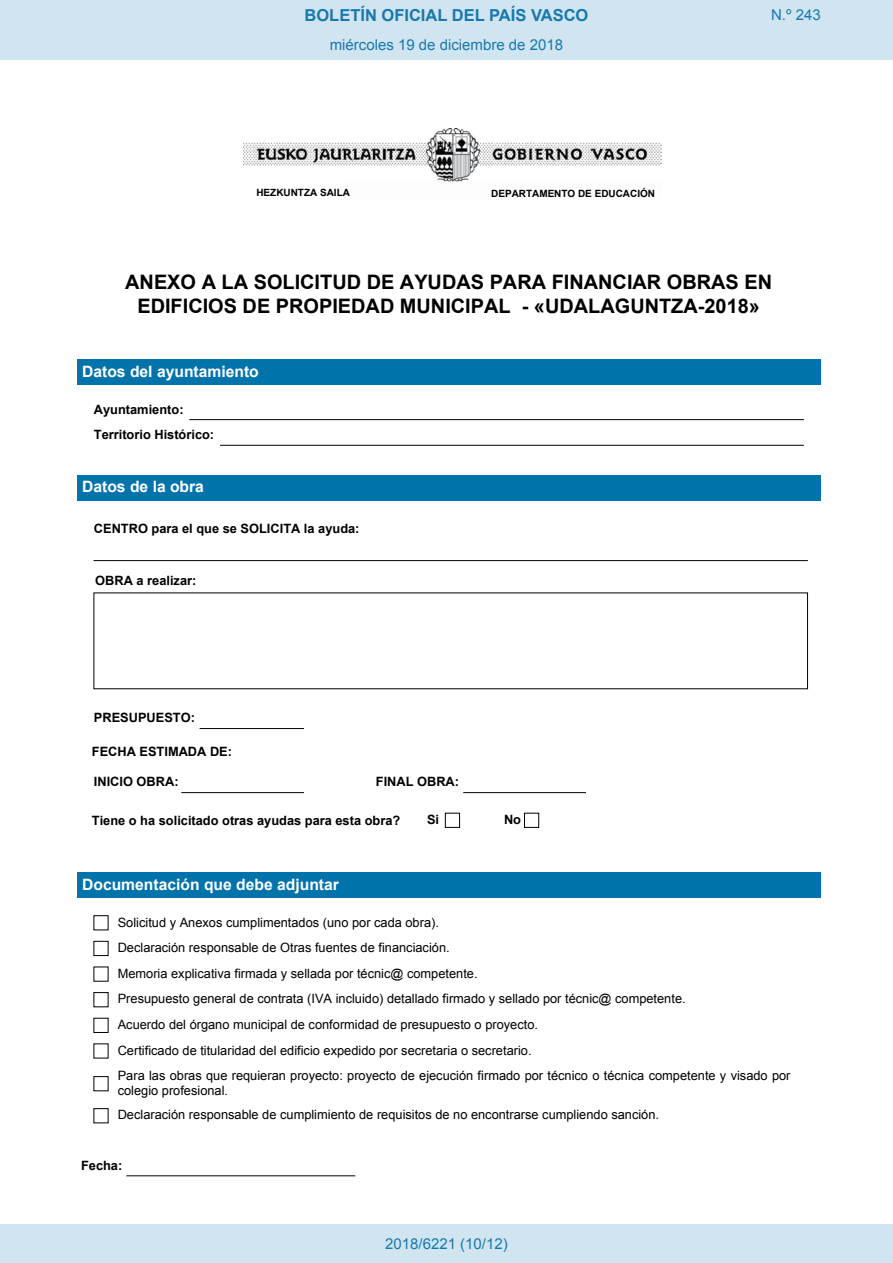
<style>
.page{position:relative;width:893px;height:1263px;background:#fff}
.page>*{position:absolute;margin:0;border:0;box-sizing:border-box;transform-origin:0 0}
.t1{font:700 19.95px/23.9px "Arial";color:#000;text-align:center}
.t2{font:700 16.5px "Arial";color:#1879ad}
.t3{font:700 15.6px "Arial";color:#fff}
.Paginacion_Centro{font:15px "Arial";color:#1879ad}
.t4{font:12.75px/25.5px "Arial";color:#000}
.t5{font:700 12.75px "Arial";color:#000}
.t6{font:700 9.9px "Arial";color:#000}
</style>
<div class="page">
<img style="left:244px;top:129px;width:418px;height:53px">
<hr style="left:189px;top:419px;width:615px;height:1px;background:#000">
<div style="left:77px;top:475px;width:743px;height:26px;background:#0073aa"></div>
<hr style="left:200px;top:728px;width:104px;height:1px;background:#000">
<div style="left:445px;top:813px;width:15px;height:15px;border:1px solid #000"></div>
<div style="left:94px;top:915px;width:14px;height:15px;border:1px solid #000"></div>
<hr style="left:181px;top:792px;width:123px;height:1px;background:#000">
<div style="left:77px;top:360px;width:743px;height:25px;background:#0073aa"></div>
<hr style="left:220px;top:445px;width:584px;height:1px;background:#000">
<hr style="left:94px;top:560px;width:714px;height:1px;background:#000">
<div style="left:524px;top:813px;width:15px;height:15px;border:1px solid #000"></div>
<div style="left:77px;top:872px;width:743px;height:26px;background:#0073aa"></div>
<div style="left:94px;top:941px;width:14px;height:15px;border:1px solid #000"></div>
<div style="left:94px;top:992px;width:14px;height:15px;border:1px solid #000"></div>
<div style="left:94px;top:1018px;width:14px;height:15px;border:1px solid #000"></div>
<div style="left:94px;top:1076px;width:14px;height:15px;border:1px solid #000"></div>
<div style="left:94px;top:1108px;width:14px;height:15px;border:1px solid #000"></div>
<hr style="left:463px;top:792px;width:123px;height:1px;background:#000">
<hr style="left:126px;top:1175px;width:229px;height:1px;background:#000">
<div style="left:0;top:0;width:893px;height:60px;background:#d0e5f0"></div>
<div style="left:0;top:1225px;width:893px;height:38px;background:#d0e5f0"></div>
<p class="t2" style="left:305px;top:4px;width:285px">BOLETÍN OFICIAL DEL PAÍS VASCO</p>
<p class="Paginacion_Centro" style="left:771px;top:5px;width:51px">N.º 243</p>
<p class="Paginacion_Centro" style="left:330px;top:35px;width:235px">miércoles 19 de diciembre de 2018</p>
<p class="t6" style="left:256px;top:186px;width:95px">HEZKUNTZA SAILA</p>
<p class="t6" style="left:491px;top:187px;width:165px">DEPARTAMENTO DE EDUCACIÓN</p>
<p class="t1" style="left:125px;top:271px;width:648px">ANEXO A LA SOLICITUD DE AYUDAS PARA FINANCIAR OBRAS EN<br>EDIFICIOS DE PROPIEDAD MUNICIPAL - «UDALAGUNTZA-2018»</p>
<p class="t3" style="left:82px;top:361px;width:178px">Datos del ayuntamiento</p>
<p class="t5" style="left:94px;top:401px;width:91px">Ayuntamiento:</p>
<p class="t5" style="left:94px;top:426px;width:122px">Territorio Histórico:</p>
<p class="t3" style="left:82px;top:476px;width:123px">Datos de la obra</p>
<p class="t5" style="left:94px;top:520px;width:267px">CENTRO para el que se SOLICITA la ayuda:</p>
<p class="t5" style="left:95px;top:571px;width:103px">OBRA a realizar:</p>
<p class="t5" style="left:94px;top:709px;width:103px">PRESUPUESTO:</p>
<p class="t5" style="left:92px;top:743px;width:142px">FECHA ESTIMADA DE:</p>
<p class="t5" style="left:94px;top:773px;width:86px">INICIO OBRA:</p>
<p class="t5" style="left:376px;top:773px;width:85px">FINAL OBRA:</p>
<p class="t5" style="left:427px;top:811px;width:14px">Si</p>
<p class="t5" style="left:92px;top:811px;width:310px">Tiene o ha solicitado otras ayudas para esta obra?</p>
<p class="t5" style="left:504px;top:811px;width:19px">No</p>
<p class="t3" style="left:82px;top:874px;width:258px">Documentación que debe adjuntar</p>
<p class="t4" style="left:118px;top:909px;width:323px">Solicitud y Anexos cumplimentados (uno por cada obra).</p>
<p class="t4" style="left:118px;top:935px;width:674px">Declaración responsable de Otras fuentes de financiación.<br>Memoria explicativa firmada y sellada por técnic@ competente.<br>Presupuesto general de contrata (IVA incluido) detallado firmado y sellado por técnic@ competente.<br>Acuerdo del órgano municipal de conformidad de presupuesto o proyecto.<br>Certificado de titularidad del edificio expedido por secretaria o secretario.<br>Para las obras que requieran proyecto: proyecto de ejecución firmado por técnico o técnica competente y visado por</p>
<p class="t4" style="left:118px;top:1079px;width:543px;line-height:24.3px">colegio profesional.<br>Declaración responsable de cumplimiento de requisitos de no encontrarse cumpliendo sanción.</p>
<p class="t5" style="left:81px;top:1157px;width:43px">Fecha:</p>
<p class="Paginacion_Centro" style="left:385px;top:1234px;width:124px">2018/6221 (10/12)</p>
</div>
